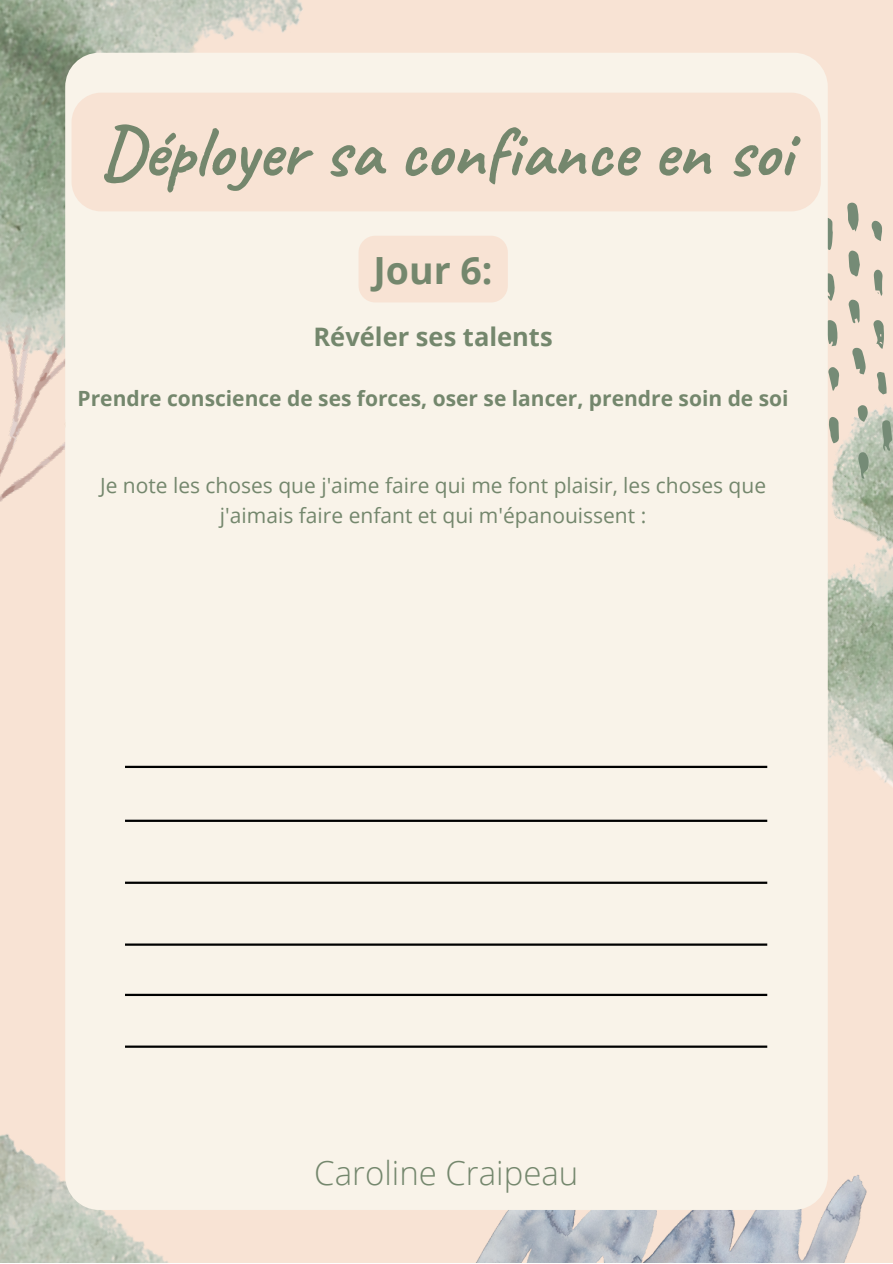
<style>
.page{position:relative;width:893px;height:1264px;background:#fff}
.page>*{position:absolute;margin:0;border:0;box-sizing:border-box;transform-origin:0 0}
.t1{font:700 72px "Caveat";color:#74876d}
.t2{font:700 37.5px "Open Sans";color:#74876d}
.t3{font:300 33px "Open Sans";color:#74876d}
.t4{font:700 25.5px "Open Sans";color:#74876d}
.t5{font:21px/29.2px "Open Sans";color:#74876d;text-align:center}
.t6{font:700 21px "Open Sans";color:#74876d}
</style>
<div class="page">
<div style="left:0;top:0;width:892px;height:1262px;background:#f8e3d4"></div>
<img style="left:827px;top:360px;width:65px;height:590px">
<svg style="left:827px;top:217px;width:5px;height:33px"></svg>
<svg style="left:847px;top:203px;width:12px;height:29px"></svg>
<svg style="left:827px;top:320px;width:11px;height:26px"></svg>
<svg style="left:827px;top:272px;width:8px;height:29px"></svg>
<svg style="left:851px;top:348px;width:14px;height:26px"></svg>
<svg style="left:848px;top:250px;width:11px;height:27px"></svg>
<svg style="left:882px;top:420px;width:10px;height:31px"></svg>
<svg style="left:828px;top:416px;width:10px;height:27px"></svg>
<svg style="left:873px;top:320px;width:11px;height:29px"></svg>
<svg style="left:848px;top:300px;width:11px;height:23px"></svg>
<svg style="left:858px;top:452px;width:10px;height:27px"></svg>
<svg style="left:828px;top:367px;width:11px;height:23px"></svg>
<svg style="left:876px;top:372px;width:10px;height:22px"></svg>
<svg style="left:871px;top:220px;width:11px;height:21px"></svg>
<svg style="left:857px;top:405px;width:10px;height:17px"></svg>
<svg style="left:873px;top:269px;width:9px;height:27px"></svg>
<img style="left:0;top:427px;width:65px;height:75px">
<img style="left:0;top:0;width:303px;height:427px">
<img style="left:0;top:1134px;width:246px;height:128px">
<img style="left:469px;top:1173px;width:397px;height:89px">
<div style="left:65px;top:53px;width:762px;height:1156px;background:#f9f3e9;border-radius:34px"></div>
<hr style="left:125px;top:819px;width:642px;height:3px;background:#000">
<div style="left:72px;top:93px;width:748px;height:118px;background:#f8e3d4"></div>
<hr style="left:125px;top:765px;width:642px;height:3px;background:#000">
<hr style="left:125px;top:881px;width:642px;height:2px;background:#000">
<hr style="left:125px;top:943px;width:642px;height:2px;background:#000">
<hr style="left:125px;top:993px;width:642px;height:3px;background:#000">
<hr style="left:125px;top:1045px;width:642px;height:2px;background:#000">
<div style="left:358px;top:236px;width:150px;height:66px;background:#f8e3d4;border-radius:17px"></div>
<h1 class="t1" style="left:100px;top:106px;width:693px">Déployer sa confiance en soi</h1>
<h2 class="t2" style="left:373px;top:244px;width:121px">Jour 6:</h2>
<p class="t4" style="left:313px;top:319px;width:241px">Révéler ses talents</p>
<p class="t6" style="left:78px;top:383px;width:712px">Prendre conscience de ses forces, oser se lancer, prendre soin de soi</p>
<p class="t5" style="left:100px;top:470px;width:667px">Je note les choses que j'aime faire qui me font plaisir, les choses que j'aimais faire enfant et qui m'épanouissent :</p>
<h3 class="t3" style="left:314px;top:1149px;width:265px">Caroline Craipeau</h3>
</div>
